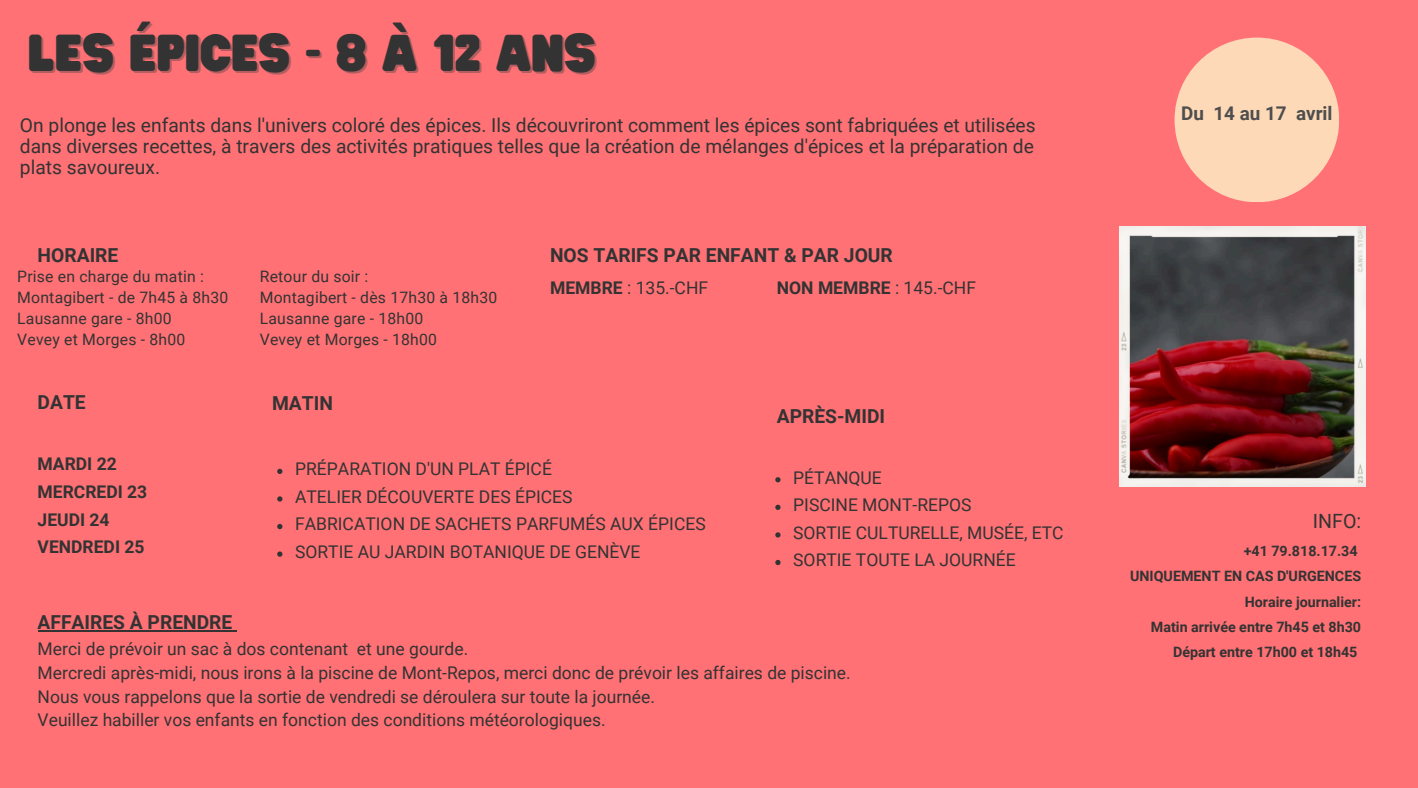
<style>
.page{position:relative;width:1418px;height:788px;background:#fff}
.page>*{position:absolute;margin:0;border:0;box-sizing:border-box;transform-origin:0 0}
.t1{font:45.5px "Hitand Run";color:#343333}
.t2{font:19.6px "Roboto";color:#343333}
.t3{font:19.25px/21px "Roboto";color:#343333;text-align:justify}
.t4{font:700 19.25px "Roboto";color:#343333}
.t5{font:700 18.9px "Roboto";color:#4e4e4e}
.t6{font:17.5px/23.6px "Roboto";color:#343333}
.t7{font:700 17.5px/27.7px "Roboto";color:#343333}
.t8{font:15.75px/21px "Roboto";letter-spacing:.015em;color:#343333}
.t9{font:700 14.35px "Roboto";color:#343333}
.s1{font-weight:700}
.s2{font-weight:400}
</style>
<div class="page">
<div style="left:0;top:0;width:1418px;height:787px;background:#ff7175"></div>
<div style="left:1174px;top:38px;width:165px;height:164px;background:#fdd9b7;border-radius:50%"></div>
<img style="left:1119px;top:227px;width:246px;height:259px">
<svg style="left:277px;top:468px;width:5px;height:6px"></svg>
<svg style="left:277px;top:496px;width:5px;height:5px"></svg>
<svg style="left:277px;top:524px;width:5px;height:5px"></svg>
<svg style="left:277px;top:551px;width:5px;height:5px"></svg>
<svg style="left:775px;top:477px;width:5px;height:5px"></svg>
<svg style="left:775px;top:504px;width:5px;height:6px"></svg>
<svg style="left:775px;top:532px;width:5px;height:5px"></svg>
<svg style="left:775px;top:560px;width:5px;height:5px"></svg>
<hr style="left:38px;top:630px;width:194px;height:1px;background:#343333">
<h5 class="t1" style="left:28px;top:28px;width:569px">LES ÉPICES - 8 À 12 ANS</h5>
<p class="t3" style="left:20px;top:115px;width:1017px">On plonge les enfants dans l'univers coloré des épices. Ils découvriront comment les épices sont fabriquées et utilisées dans diverses recettes, à travers des activités pratiques telles que la création de mélanges d'épices et la préparation de plats savoureux.</p>
<p class="t4" style="left:38px;top:244px;width:82px">HORAIRE</p>
<p class="t4" style="left:550px;top:244px;width:344px">NOS TARIFS PAR ENFANT &amp; PAR JOUR</p>
<p class="t8" style="left:17px;top:266px;width:188px">Prise en charge du matin :</p>
<p class="t8" style="left:17px;top:287px;width:213px">Montagibert - de 7h45 à 8h30</p>
<p class="t8" style="left:17px;top:308px;width:156px">Lausanne gare - 8h00</p>
<p class="t8" style="left:17px;top:329px;width:170px">Vevey et Morges - 8h00</p>
<p class="t8" style="left:260px;top:266px;width:110px">Retour du soir :</p>
<p class="t8" style="left:260px;top:287px;width:239px">Montagibert - dès 17h30 à 18h30<br>Lausanne gare - 18h00<br>Vevey et Morges - 18h00</p>
<p class="t4" style="left:38px;top:391px;width:50px">DATE</p>
<p class="t4" style="left:272px;top:392px;width:62px">MATIN</p>
<p class="t6" style="left:550px;top:276px;width:160px"><span class="s1">MEMBRE</span> : 135.-CHF</p>
<p class="t7" style="left:777px;top:274px;width:201px">NON MEMBRE <span class="s2">: 145.-CHF</span></p>
<h2 class="t4" style="left:777px;top:405px;width:110px">APRÈS-MIDI</h2>
<p class="t7" style="left:38px;top:450px;width:111px">MARDI 22<br>MERCREDI 23<br>JEUDI 24<br>VENDREDI 25</p>
<p class="t6" style="left:295px;top:457px;width:258px">PRÉPARATION D'UN PLAT ÉPICÉ</p>
<p class="t6" style="left:295px;top:485px;width:279px">ATELIER DÉCOUVERTE DES ÉPICES</p>
<p class="t6" style="left:295px;top:512px;width:412px">FABRICATION DE SACHETS PARFUMÉS AUX ÉPICES</p>
<p class="t6" style="left:295px;top:540px;width:347px">SORTIE AU JARDIN BOTANIQUE DE GENÈVE</p>
<p class="t6" style="left:793px;top:466px;width:90px">PÉTANQUE</p>
<p class="t6" style="left:793px;top:493px;width:180px">PISCINE MONT-REPOS</p>
<h3 class="t6" style="left:793px;top:521px;width:272px">SORTIE CULTURELLE, MUSÉE, ETC</h3>
<p class="t6" style="left:793px;top:548px;width:224px">SORTIE TOUTE LA JOURNÉE</p>
<h5 class="t4" style="left:38px;top:610px;width:196px">AFFAIRES À PRENDRE</h5>
<p class="t6" style="left:38px;top:637px;width:814px">Merci de prévoir un sac à dos contenant et une gourde.<br>Mercredi après-midi, nous irons à la piscine de Mont-Repos, merci donc de prévoir les affaires de piscine.<br>Nous vous rappelons que la sortie de vendredi se déroulera sur toute la journée.<br>Veuillez habiller vos enfants en fonction des conditions météorologiques.</p>
<p class="t5" style="left:1181px;top:102px;width:153px">Du 14 au 17 avril</p>
<p class="t2" style="left:1312px;top:509px;width:50px">INFO:</p>
<p class="t9" style="left:1243px;top:543px;width:115px">+41 79.818.17.34</p>
<p class="t9" style="left:1130px;top:568px;width:232px">UNIQUEMENT EN CAS D'URGENCES</p>
<p class="t9" style="left:1244px;top:593px;width:118px">Horaire journalier:</p>
<p class="t9" style="left:1151px;top:618px;width:212px">Matin arrivée entre 7h45 et 8h30</p>
<h5 class="t9" style="left:1173px;top:643px;width:186px">Départ entre 17h00 et 18h45</h5>
</div>
